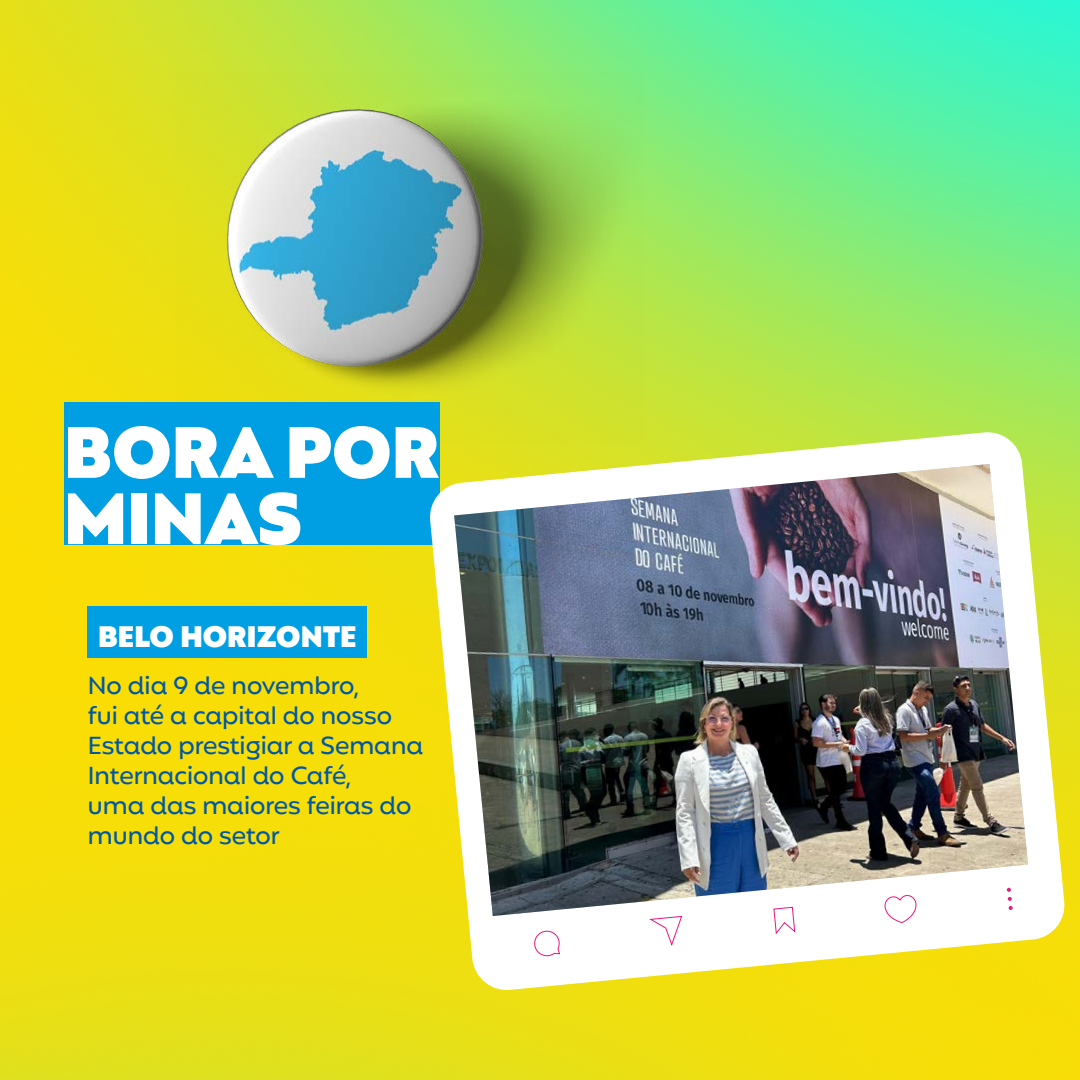
<style>
.page{position:relative;width:1080px;height:1080px;background:#fff}
.page>*{position:absolute;margin:0;border:0;box-sizing:border-box;transform-origin:0 0}
.t1{font:800 73.6px/66.3px "Mangueira";color:#fff}
.t2{font:800 30.2px "Mangueira";color:#fff}
.t3{font:500 25px/30px "Mangueira";color:#0057a5}
</style>
<div class="page">
<img style="left:0;top:0;width:1080px;height:1080px">
<div style="left:64px;top:402px;width:376px;height:142px;background:#009fe3"></div>
<img style="left:176px;top:72px;width:469px;height:359px">
<div style="left:88px;top:606px;width:279px;height:52px;background:#009fe3"></div>
<svg style="left:428px;top:431px;width:638px;height:561px"></svg>
<svg style="left:534px;top:930px;width:27px;height:26px"></svg>
<svg style="left:649px;top:916px;width:34px;height:32px"></svg>
<svg style="left:773px;top:916px;width:23px;height:20px"></svg>
<svg style="left:884px;top:916px;width:33px;height:7px"></svg>
<img style="left:454px;top:464px;width:574px;height:452px">
<h1 class="t1" style="left:64px;top:419px;width:377px">BORA POR<br>MINAS</h1>
<p class="t2" style="left:98px;top:619px;width:260px">BELO HORIZONTE</p>
<p class="t3" style="left:88px;top:673px;width:337px">No dia 9 de novembro,<br>fui até a capital do nosso<br>Estado prestigiar a Semana<br>Internacional do Café,<br>uma das maiores feiras do mundo do setor</p>
</div>
